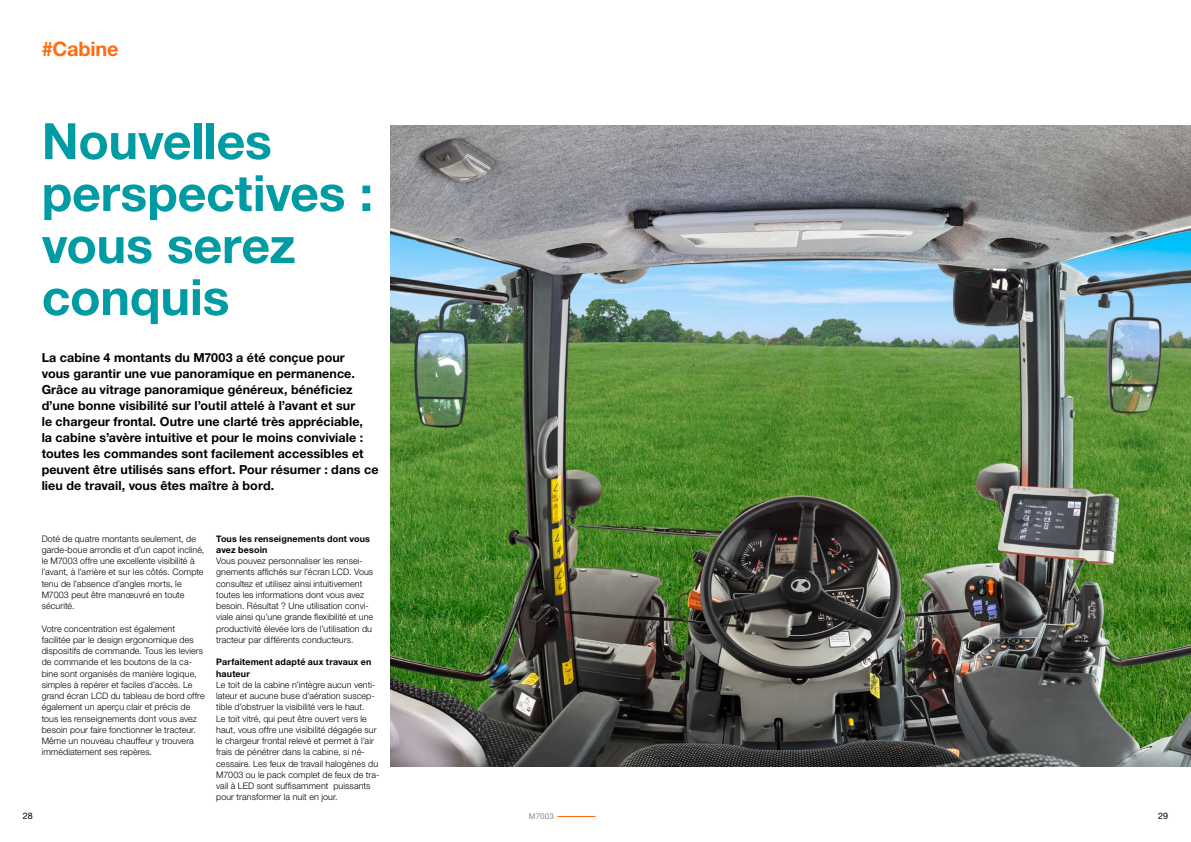
<style>
.page{position:relative;width:1191px;height:842px;background:#fff}
.page>*{position:absolute;margin:0;border:0;box-sizing:border-box;transform-origin:0 0}
.t1{font:700 50px/52px "Helvetica Neue LT Std";letter-spacing:-.005em;color:#009ba3}
.t2{font:700 20px "Helvetica Neue LT Std";letter-spacing:-.01em;color:#ff6c11}
.t3{font:700 12.5px/16px "Helvetica Neue LT Std";letter-spacing:.005em;color:#000}
.t4{font:300 9px/11.3px "Helvetica Neue LT Std";letter-spacing:.01em;color:#000}
.t5{font:700 9px/11.2px "Helvetica Neue LT Std";letter-spacing:.015em;color:#000}
.t6{font:9px "Helvetica Neue LT Std";color:#000}
.t7{font:8px "Helvetica Neue LT Std";letter-spacing:.01em;color:#878786}
</style>
<div class="page">
<img style="left:391px;top:125px;width:800px;height:641px">
<hr style="left:557px;top:816px;width:38px;height:1px;background:#ff6c11">
<h2 class="t2" style="left:42px;top:36px;width:78px">#Cabine</h2>
<h1 class="t1" style="left:42px;top:114px;width:333px">Nouvelles perspectives : vous serez conquis</h1>
<p class="t3" style="left:42px;top:349px;width:338px">La cabine 4 montants du M7003 a été conçue pour<br>vous garantir une vue panoramique en permanence.<br>Grâce au vitrage panoramique généreux, bénéficiez d’une bonne visibilité sur l’outil attelé à l’avant et sur<br>le chargeur frontal. Outre une clarté très appréciable,<br>la cabine s’avère intuitive et pour le moins conviviale : toutes les commandes sont facilement accessibles et peuvent être utilisés sans effort. Pour résumer : dans ce lieu de travail, vous êtes maître à bord.</p>
<p class="t4" style="left:42px;top:532px;width:164px">Doté de quatre montants seulement, de garde-boue arrondis et d’un capot incliné, le M7003 offre une excellente visibilité à l’avant, à l’arrière et sur les côtés. Compte tenu de l’absence d’angles morts, le M7003 peut être manœuvré en toute sécurité.</p>
<p class="t4" style="left:42px;top:622px;width:164px">Votre concentration est également facilitée par le design ergonomique des dispositifs de commande. Tous les leviers de commande et les boutons de la ca&shy;bine sont organisés de manière logique, simples à repérer et faciles d’accès. Le grand écran LCD du tableau de bord offre également un aperçu clair et précis de tous les renseignements dont vous avez besoin pour faire fonctionner le tracteur.<br>Même un nouveau chauffeur y trouvera immédiatement ses repères.</p>
<p class="t5" style="left:216px;top:532px;width:155px">Tous les renseignements dont vous avez besoin</p>
<p class="t4" style="left:216px;top:555px;width:159px">Vous pouvez personnaliser les rensei&shy;gnements affichés sur l’écran LCD. Vous consultez et utilisez ainsi intuitivement toutes les informations dont vous avez besoin. Résultat ? Une utilisation convi&shy;viale ainsi qu’une grande flexibilité et une productivité élevée lors de l’utilisation du tracteur par différents conducteurs.</p>
<p class="t5" style="left:216px;top:656px;width:157px">Parfaitement adapté aux travaux en hauteur</p>
<p class="t4" style="left:216px;top:679px;width:165px">Le toit de la cabine n’intègre aucun venti&shy;lateur et aucune buse d’aération suscep&shy;tible d’obstruer la visibilité vers le haut.<br>Le toit vitré, qui peut être ouvert vers le haut, vous offre une visibilité dégagée sur le chargeur frontal relevé et permet à l’air frais de pénétrer dans la cabine, si né&shy;cessaire. Les feux de travail halogènes du M7003 ou le pack complet de feux de tra&shy;vail à LED sont suffisamment puissants pour transformer la nuit en jour.</p>
<p class="t6" style="left:23px;top:811px;width:12px">28</p>
<p class="t7" style="left:529px;top:812px;width:27px">M7003</p>
<p class="t6" style="left:1158px;top:811px;width:12px">29</p>
</div>
